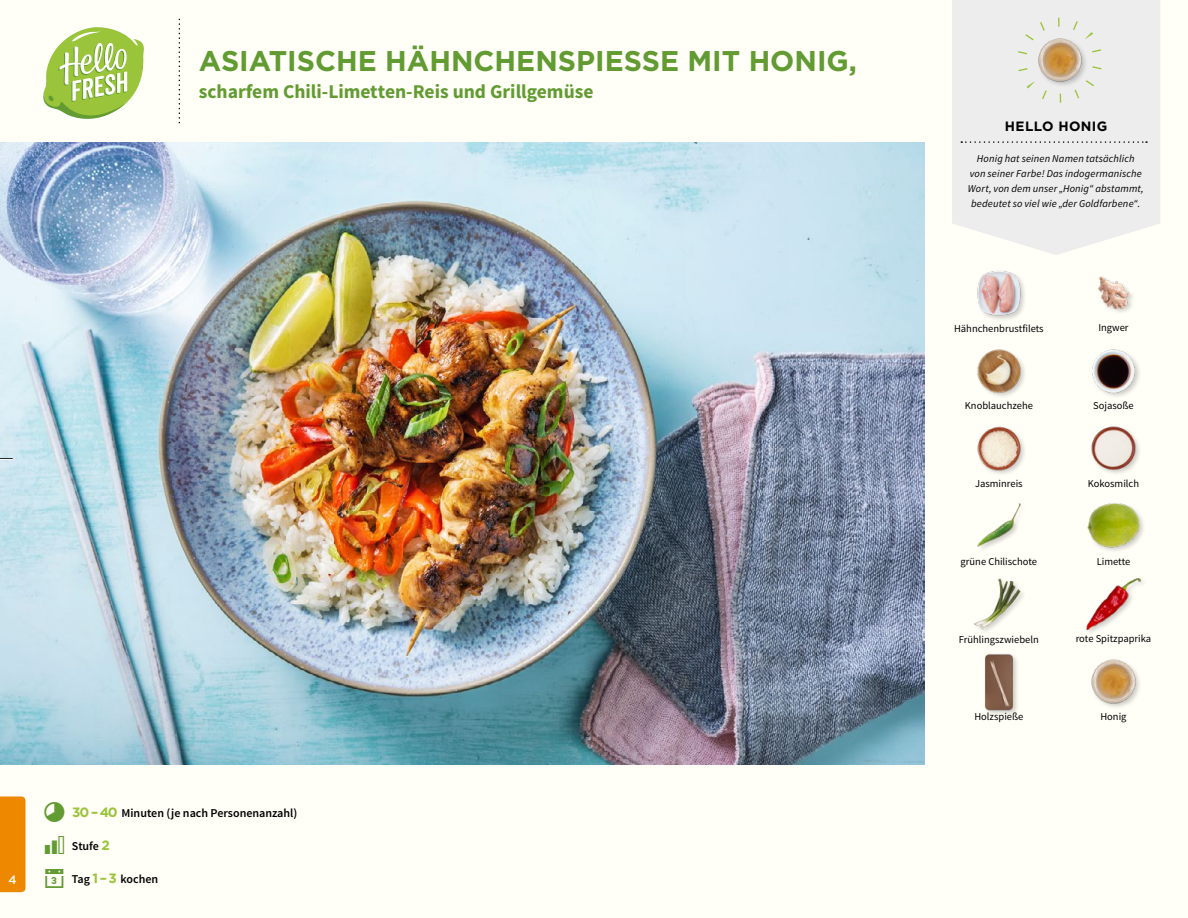
<style>
.page{position:relative;width:1188px;height:918px;background:#fffef7}
.page>*{position:absolute;margin:0;border:0;box-sizing:border-box;transform-origin:0 0}
.t1{font:700 28.5px "Gotham";color:#619b31}
.t2{font:700 19.5px "Source Sans Pro";color:#619b31}
.t3{font:700 13.5px "Gotham";letter-spacing:.03em;color:#000}
.t4{font:600 12px "Source Sans Pro";color:#000}
.t5{font:500 12px "Gotham";color:#fffef7}
.t6{font:10.5px "Source Sans Pro";color:#000}
.t7{font:italic 10.5px/14.7px "Source Sans Pro";letter-spacing:.015em;color:#000;text-align:center}
.s1{font-family:"Gotham";font-weight:700;font-size:13.5px;color:#9ac43a}
.s2{font-family:"Gotham";font-weight:500;color:#fffef7}
.s3{color:#619b31}
</style>
<div class="page">
<svg style="left:43px;top:27px;width:101px;height:92px"></svg>
<div style="left:983px;top:652px;width:37px;height:65px;background:#000;opacity:.2"></div>
<img style="left:983px;top:653px;width:37px;height:57px">
<img style="left:1091px;top:659px;width:49px;height:48px">
<img style="left:1086px;top:578px;width:56px;height:54px">
<img style="left:973px;top:578px;width:50px;height:54px">
<img style="left:977px;top:503px;width:44px;height:46px">
<div style="left:1087px;top:502px;width:59px;height:52px;background:#000;opacity:.2"></div>
<img style="left:1087px;top:502px;width:55px;height:52px">
<img style="left:1091px;top:426px;width:49px;height:48px">
<img style="left:977px;top:426px;width:48px;height:48px">
<img style="left:977px;top:349px;width:48px;height:48px">
<img style="left:1092px;top:349px;width:48px;height:48px">
<img style="left:1098px;top:276px;width:35px;height:36px">
<img style="left:977px;top:271px;width:48px;height:49px">
<img style="left:0;top:142px;width:925px;height:623px">
<div style="left:0;top:796px;width:26px;height:96px;background:#e80"></div>
<svg style="left:952px;top:0;width:208px;height:255px;background:#eeeeed"></svg>
<svg style="left:961px;top:141px;width:186px;height:2px"></svg>
<img style="left:1031px;top:31px;width:57px;height:58px">
<div style="left:1017px;top:18px;width:85px;height:85px;border:9px dashed #9ac43a;border-radius:50%"></div>
<svg style="left:0;top:458px;width:13px;height:2px"></svg>
<h1 class="t1" style="left:199px;top:42px;width:660px">ASIATISCHE HÄHNCHENSPIESSE MIT HONIG,</h1>
<h2 class="t2" style="left:199px;top:79px;width:396px">scharfem Chili-Limetten-Reis und Grillgemüse</h2>
<p class="t4" style="left:72px;top:805px;width:227px"><span class="s1">30 –40</span> Minuten (je nach Personenanzahl)</p>
<p class="t4" style="left:72px;top:838px;width:40px">Stufe <span class="s1">2</span></p>
<p class="t4" style="left:9px;top:872px;width:151px"><span class="s2">1</span> <span class="s3">▪</span> Tag <span class="s1">1 –3</span> kochen</p>
<p class="t5" style="left:9px;top:872px;width:10px">4</p>
<p class="t3" style="left:1005px;top:117px;width:104px">HELLO HONIG</p>
<p class="t7" style="left:968px;top:152px;width:177px">Honig hat seinen Namen tatsächlich von seiner Farbe! Das indogermanische Wort, von dem unser „Honig“ abstammt, bedeutet so viel wie „der Goldfarbene“.</p>
<p class="t6" style="left:954px;top:322px;width:91px">Hähnchenbrustfilets</p>
<p class="t6" style="left:1098px;top:321px;width:32px">Ingwer</p>
<p class="t6" style="left:965px;top:399px;width:70px">Knoblauchzehe</p>
<p class="t6" style="left:1093px;top:399px;width:42px">Sojasoße</p>
<p class="t6" style="left:975px;top:477px;width:49px">Jasminreis</p>
<p class="t6" style="left:1088px;top:477px;width:53px">Kokosmilch</p>
<p class="t6" style="left:961px;top:555px;width:78px">grüne Chilischote</p>
<p class="t6" style="left:1097px;top:555px;width:35px">Limette</p>
<p class="t6" style="left:959px;top:633px;width:81px">Frühlingszwiebeln</p>
<p class="t6" style="left:1076px;top:632px;width:77px">rote Spitzpaprika</p>
<p class="t6" style="left:974px;top:710px;width:50px">Holzspieße</p>
<p class="t6" style="left:1100px;top:710px;width:28px">Honig</p>
</div>
